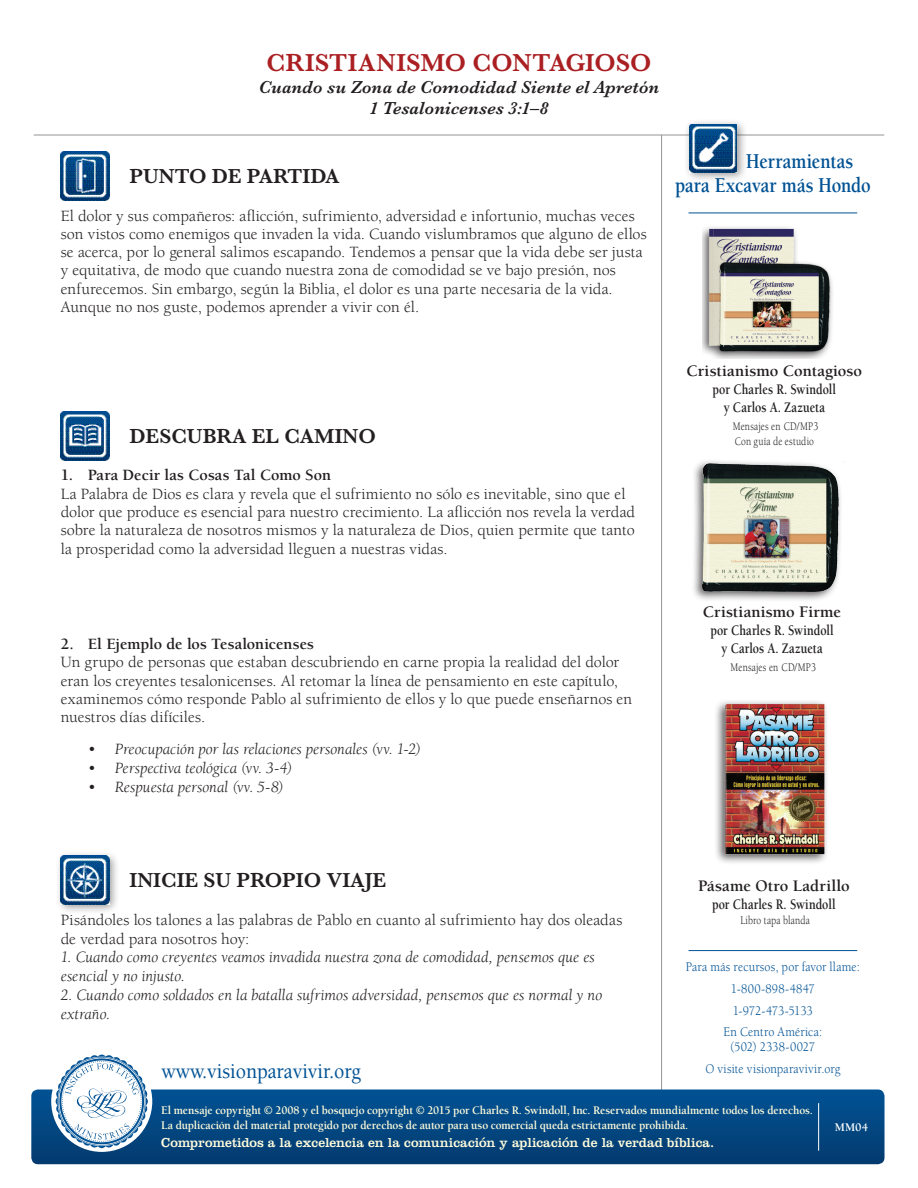
<style>
.page{position:relative;width:918px;height:1188px;background:#fff}
.page>*{position:absolute;margin:0;border:0;box-sizing:border-box;transform-origin:0 0}
.ABC_Page_Title{font:600 25.5px "Baskerville";color:#aa1f22}
.t1{font:500 22.05px "Berkeley";color:#005294;scale:.9 1}
.t2{font:700 21.75px/24px "Berkeley";color:#005294;scale:.85 1}
.ABC_L1_MM_subhead{font:600 21px "Baskerville";color:#231f20}
.ABC_Page_Reference{font:italic 600 18px "Baskerville";letter-spacing:.01em;color:#231f20}
.t3{font:700 16.5px "Berkeley";letter-spacing:.01em;color:#231f20}
.Body_Copy{font:16.2px/18.3px "Berkeley";letter-spacing:.005em;color:#231f20}
.ABC_L1_MM_subhead-2{font:16.2px/18.3px "Berkeley";color:#231f20}
.Body_Copy-2{font:italic 16.2px/18.8px "Berkeley";color:#231f20}
.Heading_sub-level{font:700 16.2px "Berkeley";color:#231f20}
.t4{font:700 15px/18px "Berkeley";letter-spacing:-.005em;color:#231f20;text-align:center;scale:.8 1}
.t5{font:13.5px/21.8px "Berkeley";letter-spacing:.01em;color:#005294;text-align:center;scale:.9 1}
.t6{font:13.5px "Clarendon";letter-spacing:-.005em;color:#fffcdc}
.t7{font:700 12px/15px "Berkeley";letter-spacing:-.01em;color:#fffcdc;scale:.95 1}
.t8{font:12px/15px "Berkeley";letter-spacing:.015em;color:#231f20;scale:.8 1}
._1_Product_Name{font:700 12px "Berkeley";color:#fff}
</style>
<div class="page">
<hr style="left:661px;top:135px;width:1px;height:962px;background:#939598">
<hr style="left:34px;top:135px;width:850px;height:1px;background:#939598">
<svg style="left:31px;top:1090px;width:854px;height:74px;background:#024680"></svg>
<hr style="left:818px;top:1103px;width:1px;height:48px;background:#fff">
<hr style="left:688px;top:213px;width:169px;height:1px;background:#005294">
<hr style="left:688px;top:950px;width:169px;height:1px;background:#005294">
<div style="left:684px;top:118px;width:63px;height:65px;background:#231f20;opacity:.45"></div>
<img style="left:690px;top:124px;width:47px;height:49px">
<div style="left:691px;top:459px;width:153px;height:144px;background:#231f20;opacity:.75"></div>
<img style="left:700px;top:461px;width:144px;height:133px">
<div style="left:51px;top:1051px;width:101px;height:101px;background:#fff;border-radius:50%"></div>
<svg style="left:56px;top:1055px;width:92px;height:93px"></svg>
<div style="left:703px;top:225px;width:132px;height:134px;background:#231f20;opacity:.75"></div>
<img style="left:703px;top:225px;width:131px;height:128px">
<div style="left:714px;top:699px;width:115px;height:166px;background:#231f20;opacity:.75"></div>
<img style="left:721px;top:700px;width:107px;height:157px">
<img style="left:61px;top:152px;width:48px;height:48px">
<img style="left:61px;top:412px;width:48px;height:48px">
<div style="left:55px;top:850px;width:65px;height:65px;background:#231f20;opacity:.45"></div>
<img style="left:61px;top:856px;width:48px;height:48px">
<p class="ABC_Page_Title" style="left:266px;top:45px;width:387px">CRISTIANISMO CONTAGIOSO</p>
<p class="ABC_Page_Reference" style="left:259px;top:75px;width:402px">Cuando su Zona de Comodidad Siente el Apretón</p>
<p class="ABC_Page_Reference" style="left:369px;top:96px;width:181px">1 Tesalonicenses 3:1–8</p>
<p class="ABC_L1_MM_subhead" style="left:129px;top:162px;width:212px">PUNTO DE PARTIDA</p>
<p class="ABC_L1_MM_subhead-2" style="left:61px;top:207px;width:587px">El dolor y sus compañeros: aflicción, sufrimiento, adversidad e infortunio, muchas veces son vistos como enemigos que invaden la vida. Cuando vislumbramos que alguno de ellos se acerca, por lo general salimos escapando. Tendemos a pensar que la vida debe ser justa y equitativa, de modo que cuando nuestra zona de comodidad se ve bajo presión, nos enfurecemos. Sin embargo, según la Biblia, el dolor es una parte necesaria de la vida.<br>Aunque no nos guste, podemos aprender a vivir con él.</p>
<h3 class="t2" style="left:675px;top:150px;width:232px;text-indent:71px">Herramientas para Excavar más Hondo</h3>
<p class="ABC_L1_MM_subhead" style="left:129px;top:422px;width:248px">DESCUBRA EL CAMINO</p>
<p class="Heading_sub-level" style="left:61px;top:467px;width:272px">1. Para Decir las Cosas Tal Como Son</p>
<p class="Body_Copy" style="left:61px;top:485px;width:576px">La Palabra de Dios es clara y revela que el sufrimiento no sólo es inevitable, sino que el dolor que produce es esencial para nuestro crecimiento. La aflicción nos revela la verdad sobre la naturaleza de nosotros mismos y la naturaleza de Dios, quien permite que tanto la prosperidad como la adversidad lleguen a nuestras vidas.</p>
<p class="Heading_sub-level" style="left:61px;top:635px;width:255px">2. El Ejemplo de los Tesalonicenses</p>
<p class="Body_Copy" style="left:61px;top:653px;width:573px">Un grupo de personas que estaban descubriendo en carne propia la realidad del dolor eran los creyentes tesalonicenses. Al retomar la línea de pensamiento en este capítulo, examinemos cómo responde Pablo al sufrimiento de ellos y lo que puede enseñarnos en nuestros días difíciles.</p>
<p class="Body_Copy-2" style="left:88px;top:740px;width:335px">• Preocupación por las relaciones personales (vv. 1-2)</p>
<p class="Body_Copy-2" style="left:88px;top:759px;width:206px">• Perspectiva teológica (vv. 3-4)</p>
<p class="Body_Copy-2" style="left:88px;top:778px;width:197px">• Respuesta personal (vv. 5-8)</p>
<p class="t3" style="left:686px;top:362px;width:177px">Cristianismo Contagioso</p>
<p class="t4" style="left:713px;top:380px;width:156px">por Charles R. Swindoll y Carlos A. Zazueta</p>
<p class="t8" style="left:733px;top:419px;width:108px">Mensajes en CD/MP3<br>Con guía de estudio</p>
<p class="t3" style="left:703px;top:603px;width:140px">Cristianismo Firme</p>
<p class="t4" style="left:710px;top:622px;width:156px">por Charles R. Swindoll y Carlos A. Zazueta</p>
<p class="t8" style="left:731px;top:660px;width:108px">Mensajes en CD/MP3</p>
<p class="ABC_L1_MM_subhead" style="left:129px;top:866px;width:258px">INICIE SU PROPIO VIAJE</p>
<p class="Body_Copy" style="left:61px;top:911px;width:563px">Pisándoles los talones a las palabras de Pablo en cuanto al sufrimiento hay dos oleadas</p>
<p class="Body_Copy" style="left:61px;top:930px;width:190px">de verdad para nosotros hoy:</p>
<p class="Body_Copy-2" style="left:61px;top:948px;width:536px">1. Cuando como creyentes veamos invadida nuestra zona de comodidad, pensemos que es</p>
<p class="Body_Copy-2" style="left:61px;top:967px;width:126px">esencial y no injusto.</p>
<p class="Body_Copy-2" style="left:61px;top:986px;width:543px">2. Cuando como soldados en la batalla sufrimos adversidad, pensemos que es normal y no extraño.</p>
<h2 class="t1" style="left:162px;top:1060px;width:223px">www.visionparavivir.org</h2>
<p class="t3" style="left:698px;top:877px;width:153px">Pásame Otro Ladrillo</p>
<p class="t4" style="left:712px;top:895px;width:156px">por Charles R. Swindoll</p>
<p class="t8" style="left:740px;top:913px;width:88px">Libro tapa blanda</p>
<p class="t5" style="left:686px;top:956px;width:195px">Para más recursos, por favor llame:<br>1-800-898-4847<br>1-972-473-5133<br>En Centro América:</p>
<p class="t5" style="left:705px;top:1037px;width:152px">(502) 2338-0027<br>O visite visionparavivir.org</p>
<p class="t7" style="left:161px;top:1103px;width:688px">El mensaje copyright © 2008 y el bosquejo copyright © 2015 por Charles R. Swindoll, Inc. Reservados mundialmente todos los derechos.<br>La duplicación del material protegido por derechos de autor para uso comercial queda estrictamente prohibida.</p>
<p class="t6" style="left:161px;top:1135px;width:555px">Comprometidos a la excelencia en la comunicación y aplicación de la verdad bíblica.</p>
<p class="_1_Product_Name" style="left:835px;top:1121px;width:35px">MM04</p>
</div>
